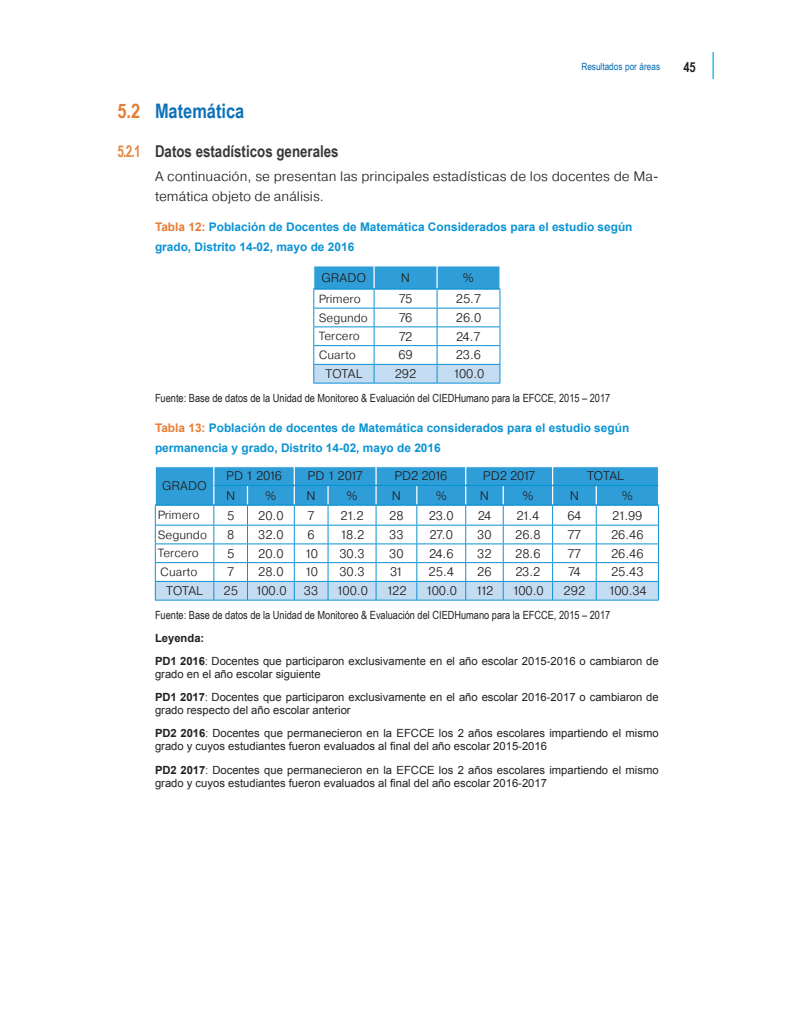
<style>
.page{position:relative;width:810px;height:1035px;background:#fff}
.page>*{position:absolute;margin:0;border:0;box-sizing:border-box;transform-origin:0 0}
.t1{font:700 20px "Arial Narrow";color:#0d71b9}
.t2{font:700 16.25px "Arial Narrow";color:#383839}
.Regular{font:300 13.75px/20px "Pragmatica";color:#231f20}
.t3{font:700 13.75px "Arial Narrow";color:#231f20}
.Centrado{font:300 12.5px "Pragmatica";color:#231f20}
.t4{font:700 11.88px/20px "Arial";color:#0a93d3}
.Tabla_izquierda{font:300 11.88px "Pragmatica";color:#231f20}
.Fuente{font:11.25px/13.1px "Arial";color:#231f20}
.Fuente-2{font:11.25px "Arial Narrow";color:#231f20}
.Fuente-3{font:700 11.25px "Arial";color:#231f20}
.t5{font:10px "Arial Narrow";color:#0069ae}
.s1{color:#e67c35}
.s2{color:#e88542}
.s3{font-weight:700}
.s4{font-family:"Arial Narrow"}
</style>
<div class="page">
<svg style="left:713px;top:52px;width:1px;height:27px"></svg>
<svg style="left:313px;top:266px;width:188px;height:117px"></svg>
<hr style="left:313px;top:383px;width:61px;height:1px;background:#0a93d3">
<hr style="left:374px;top:383px;width:63px;height:1px;background:#0a93d3">
<hr style="left:437px;top:383px;width:63px;height:1px;background:#0a93d3">
<svg style="left:155px;top:467px;width:504px;height:133px"></svg>
<hr style="left:155px;top:600px;width:59px;height:1px;background:#0a93d3">
<hr style="left:214px;top:600px;width:34px;height:1px;background:#0a93d3">
<hr style="left:248px;top:600px;width:46px;height:1px;background:#0a93d3">
<hr style="left:294px;top:600px;width:34px;height:1px;background:#0a93d3">
<hr style="left:328px;top:600px;width:48px;height:1px;background:#0a93d3">
<hr style="left:376px;top:600px;width:41px;height:1px;background:#0a93d3">
<hr style="left:417px;top:600px;width:49px;height:1px;background:#0a93d3">
<hr style="left:466px;top:600px;width:37px;height:1px;background:#0a93d3">
<hr style="left:503px;top:600px;width:50px;height:1px;background:#0a93d3">
<hr style="left:553px;top:600px;width:43px;height:1px;background:#0a93d3">
<hr style="left:596px;top:600px;width:63px;height:1px;background:#0a93d3">
<p class="t5" style="left:581px;top:60px;width:80px">Resultados por áreas</p>
<p class="t3" style="left:683px;top:57px;width:14px">45</p>
<p class="t1" style="left:118px;top:96px;width:128px"><span class="s1">5.2</span> Matemática</p>
<p class="t2" style="left:118px;top:139px;width:223px"><span class="s2">5.2.1</span> Datos estadísticos generales</p>
<p class="Regular" style="left:155px;top:166px;width:505px">A continuación, se presentan las principales estadísticas de los docentes de Ma&shy;temática objeto de análisis.</p>
<p class="t4" style="left:155px;top:217px;width:479px"><span class="s1">Tabla 12:</span> Población de Docentes de Matemática Considerados para el estudio según grado, Distrito 14-02, mayo de 2016</p>
<p class="Centrado" style="left:322px;top:270px;width:46px">GRADO</p>
<p class="Centrado" style="left:401px;top:270px;width:11px">N</p>
<p class="Centrado" style="left:463px;top:270px;width:13px">%</p>
<p class="Tabla_izquierda" style="left:319px;top:291px;width:43px">Primero</p>
<p class="Centrado" style="left:399px;top:291px;width:15px">75</p>
<p class="Centrado" style="left:456px;top:291px;width:27px">25.7</p>
<p class="Tabla_izquierda" style="left:319px;top:310px;width:51px">Segundo</p>
<p class="Centrado" style="left:399px;top:310px;width:15px">76</p>
<p class="Centrado" style="left:456px;top:310px;width:27px">26.0</p>
<p class="Tabla_izquierda" style="left:319px;top:329px;width:43px">Tercero</p>
<p class="Centrado" style="left:399px;top:328px;width:15px">72</p>
<p class="Centrado" style="left:456px;top:328px;width:26px">24.7</p>
<p class="Tabla_izquierda" style="left:319px;top:347px;width:39px">Cuarto</p>
<p class="Centrado" style="left:398px;top:347px;width:16px">69</p>
<p class="Centrado" style="left:456px;top:347px;width:27px">23.6</p>
<p class="Centrado" style="left:326px;top:366px;width:38px">TOTAL</p>
<p class="Centrado" style="left:395px;top:366px;width:23px">292</p>
<p class="Centrado" style="left:453px;top:366px;width:33px">100.0</p>
<p class="Fuente-2" style="left:155px;top:389px;width:457px">Fuente: Base de datos de la Unidad de Monitoreo &amp; Evaluación del CIEDHumano para la EFCCE, 2015 – 2017</p>
<p class="t4" style="left:155px;top:418px;width:476px"><span class="s1">Tabla 13:</span> Población de docentes de Matemática considerados para el estudio según permanencia y grado, Distrito 14-02, mayo de 2016</p>
<p class="Centrado" style="left:162px;top:478px;width:46px">GRADO</p>
<p class="Centrado" style="left:226px;top:468px;width:58px">PD 1 2016</p>
<p class="Centrado" style="left:307px;top:468px;width:57px">PD 1 2017</p>
<p class="Centrado" style="left:394px;top:468px;width:55px">PD2 2016</p>
<p class="Centrado" style="left:483px;top:468px;width:54px">PD2 2017</p>
<p class="Centrado" style="left:587px;top:468px;width:38px">TOTAL</p>
<p class="Centrado" style="left:226px;top:487px;width:11px">N</p>
<p class="Centrado" style="left:265px;top:487px;width:13px">%</p>
<p class="Centrado" style="left:307px;top:487px;width:11px">N</p>
<p class="Centrado" style="left:346px;top:487px;width:13px">%</p>
<p class="Centrado" style="left:392px;top:487px;width:11px">N</p>
<p class="Centrado" style="left:436px;top:487px;width:13px">%</p>
<p class="Centrado" style="left:480px;top:487px;width:11px">N</p>
<p class="Centrado" style="left:522px;top:487px;width:13px">%</p>
<p class="Centrado" style="left:570px;top:487px;width:11px">N</p>
<p class="Centrado" style="left:622px;top:487px;width:13px">%</p>
<p class="Tabla_izquierda" style="left:158px;top:508px;width:43px">Primero</p>
<p class="Centrado" style="left:227px;top:507px;width:9px">5</p>
<p class="Centrado" style="left:258px;top:507px;width:27px">20.0</p>
<p class="Centrado" style="left:308px;top:507px;width:9px">7</p>
<p class="Centrado" style="left:341px;top:507px;width:25px">21.2</p>
<p class="Centrado" style="left:389px;top:507px;width:16px">28</p>
<p class="Centrado" style="left:429px;top:507px;width:27px">23.0</p>
<p class="Centrado" style="left:478px;top:507px;width:15px">24</p>
<p class="Centrado" style="left:516px;top:507px;width:25px">21.4</p>
<p class="Centrado" style="left:567px;top:507px;width:16px">64</p>
<p class="Centrado" style="left:612px;top:507px;width:32px">21.99</p>
<p class="Tabla_izquierda" style="left:158px;top:527px;width:51px">Segundo</p>
<p class="Centrado" style="left:227px;top:527px;width:9px">8</p>
<p class="Centrado" style="left:258px;top:527px;width:27px">32.0</p>
<p class="Centrado" style="left:308px;top:527px;width:9px">6</p>
<p class="Centrado" style="left:340px;top:527px;width:26px">18.2</p>
<p class="Centrado" style="left:389px;top:527px;width:16px">33</p>
<p class="Centrado" style="left:430px;top:527px;width:25px">27.0</p>
<p class="Centrado" style="left:477px;top:527px;width:16px">30</p>
<p class="Centrado" style="left:515px;top:527px;width:27px">26.8</p>
<p class="Centrado" style="left:567px;top:527px;width:15px">77</p>
<p class="Centrado" style="left:611px;top:527px;width:34px">26.46</p>
<p class="Tabla_izquierda" style="left:158px;top:546px;width:43px">Tercero</p>
<p class="Centrado" style="left:227px;top:545px;width:9px">5</p>
<p class="Centrado" style="left:258px;top:545px;width:27px">20.0</p>
<p class="Centrado" style="left:304px;top:545px;width:15px">10</p>
<p class="Centrado" style="left:339px;top:545px;width:27px">30.3</p>
<p class="Centrado" style="left:389px;top:545px;width:16px">30</p>
<p class="Centrado" style="left:429px;top:545px;width:26px">24.6</p>
<p class="Centrado" style="left:477px;top:545px;width:16px">32</p>
<p class="Centrado" style="left:515px;top:545px;width:27px">28.6</p>
<p class="Centrado" style="left:567px;top:545px;width:15px">77</p>
<p class="Centrado" style="left:611px;top:545px;width:34px">26.46</p>
<p class="Tabla_izquierda" style="left:160px;top:565px;width:39px">Cuarto</p>
<p class="Centrado" style="left:227px;top:564px;width:9px">7</p>
<p class="Centrado" style="left:258px;top:564px;width:27px">28.0</p>
<p class="Centrado" style="left:304px;top:564px;width:15px">10</p>
<p class="Centrado" style="left:339px;top:564px;width:27px">30.3</p>
<p class="Centrado" style="left:390px;top:564px;width:14px">31</p>
<p class="Centrado" style="left:429px;top:564px;width:27px">25.4</p>
<p class="Centrado" style="left:477px;top:564px;width:16px">26</p>
<p class="Centrado" style="left:515px;top:564px;width:27px">23.2</p>
<p class="Centrado" style="left:568px;top:564px;width:14px">74</p>
<p class="Centrado" style="left:611px;top:564px;width:34px">25.43</p>
<p class="Centrado" style="left:166px;top:583px;width:38px">TOTAL</p>
<p class="Centrado" style="left:223px;top:583px;width:16px">25</p>
<p class="Centrado" style="left:255px;top:583px;width:33px">100.0</p>
<p class="Centrado" style="left:304px;top:583px;width:16px">33</p>
<p class="Centrado" style="left:336px;top:583px;width:33px">100.0</p>
<p class="Centrado" style="left:386px;top:583px;width:22px">122</p>
<p class="Centrado" style="left:425px;top:583px;width:33px">100.0</p>
<p class="Centrado" style="left:476px;top:583px;width:19px">112</p>
<p class="Centrado" style="left:512px;top:583px;width:33px">100.0</p>
<p class="Centrado" style="left:564px;top:583px;width:23px">292</p>
<p class="Centrado" style="left:608px;top:583px;width:40px">100.34</p>
<p class="Fuente-2" style="left:155px;top:606px;width:457px">Fuente: Base de datos de la Unidad de Monitoreo &amp; Evaluación del CIEDHumano para la EFCCE, 2015 – 2017</p>
<p class="Fuente-3" style="left:155px;top:630px;width:51px">Leyenda:</p>
<p class="Fuente" style="left:155px;top:654px;width:505px"><span class="s3">PD1 2016</span><span class="s4">:</span> Docentes que participaron exclusivamente en el año escolar 2015-2016 o cambiaron de grado en el año escolar siguiente</p>
<p class="Fuente" style="left:155px;top:691px;width:505px"><span class="s3">PD1 2017</span><span class="s4">:</span> Docentes que participaron exclusivamente en el año escolar 2016-2017 o cambiaron de grado respecto del año escolar anterior</p>
<p class="Fuente" style="left:155px;top:727px;width:505px"><span class="s3">PD2 2016</span><span class="s4">:</span> Docentes que permanecieron en la EFCCE los 2 años escolares impartiendo el mismo grado y cuyos estudiantes fueron evaluados al final del año escolar 2015-2016</p>
<p class="Fuente" style="left:155px;top:763px;width:505px"><span class="s3">PD2 2017</span><span class="s4">:</span> Docentes que permanecieron en la EFCCE los 2 años escolares impartiendo el mismo grado y cuyos estudiantes fueron evaluados al final del año escolar 2016-2017</p>
</div>
